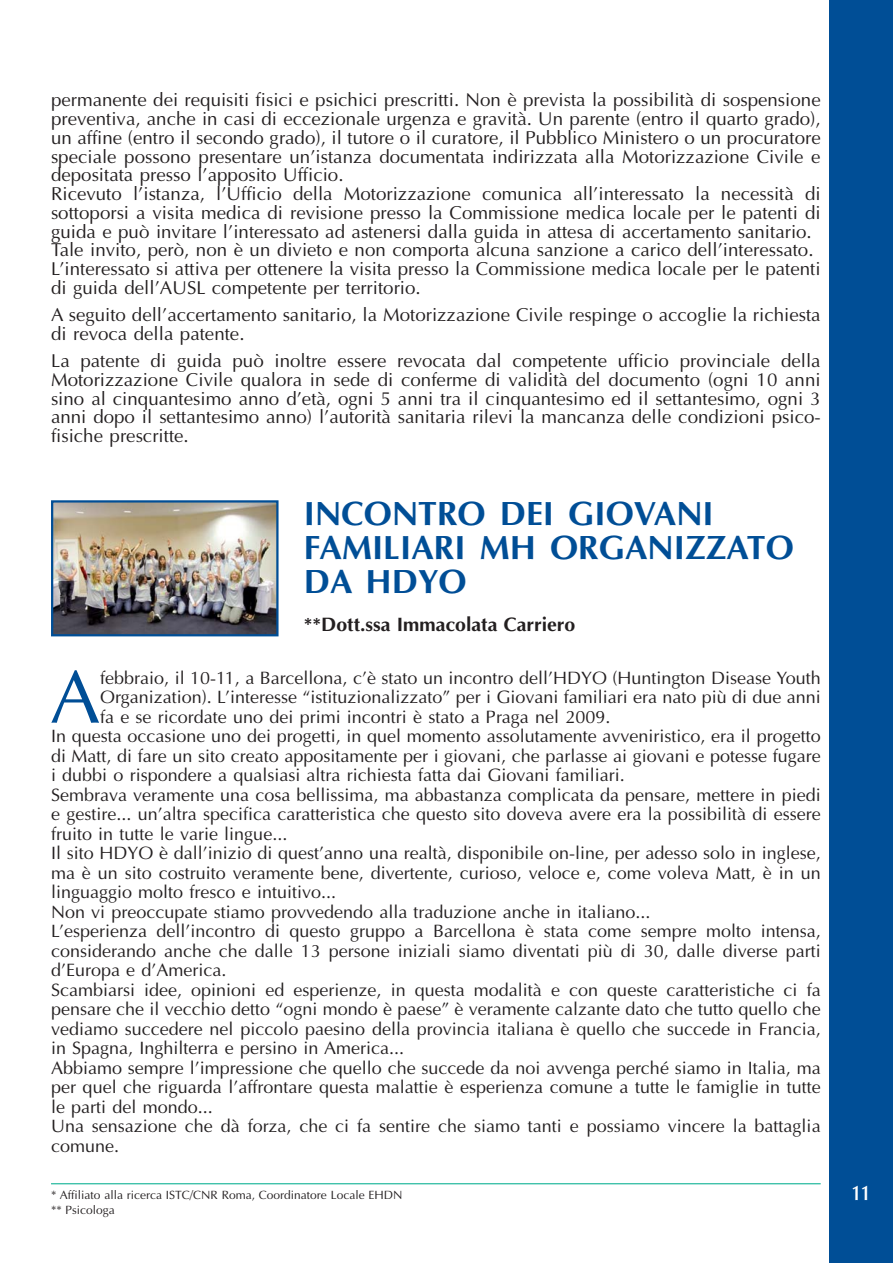
<style>
.page{position:relative;width:893px;height:1263px;background:#fff}
.page>*{position:absolute;margin:0;border:0;box-sizing:border-box;transform-origin:0 0}
.t1{font:75.3px "Optima";color:#004e96}
.t2{font:700 33.75px/34.2px "Optima";color:#004e96}
.t3{font:700 21px "Optima";color:#fff;scale:.8 1}
.t4{font:700 19.5px "Optima";color:#231f20}
.t5{font:18.75px/18.8px "Optima";color:#231f20}
.t6{font:18px "Optima";color:#231f20}
.t7{font:12px/15px "Optima";color:#231f20}
</style>
<div class="page">
<div style="left:829px;top:0;width:64px;height:1263px;background:#004e96"></div>
<img style="left:54px;top:503px;width:222px;height:130px">
<div style="left:51px;top:500px;width:228px;height:136px;border:2px solid #004e96"></div>
<hr style="left:51px;top:1183px;width:770px;height:1px;background:#00ad8e">
<p class="t5" style="left:51px;top:92px;width:771px">permanente dei requisiti fisici e psichici prescritti. Non è prevista la possibilità di sospensione preventiva, anche in casi di eccezionale urgenza e gravità. Un parente (entro il quarto grado), un affine (entro il secondo grado), il tutore o il curatore, il Pubblico Ministero o un procuratore speciale possono presentare un’istanza documentata indirizzata alla Motorizzazione Civile e depositata presso l’apposito Ufficio.<br>Ricevuto l’istanza, l’Ufficio della Motorizzazione comunica all’interessato la necessità di sottoporsi a visita medica di revisione presso la Commissione medica locale per le patenti di guida e può invitare l’interessato ad astenersi dalla guida in attesa di accertamento sanitario.<br>Tale invito, però, non è un divieto e non comporta alcuna sanzione a carico dell’interessato.<br>L’interessato si attiva per ottenere la visita presso la Commissione medica locale per le patenti di guida dell’AUSL competente per territorio.</p>
<p class="t5" style="left:51px;top:307px;width:771px">A seguito dell’accertamento sanitario, la Motorizzazione Civile respinge o accoglie la richiesta di revoca della patente.</p>
<p class="t5" style="left:51px;top:353px;width:771px;text-align:justify">La patente di guida può inoltre essere revocata dal competente ufficio provinciale della Motorizzazione Civile qualora in sede di conferme di validità del documento (ogni 10 anni sino al cinquantesimo anno d’età, ogni 5 anni tra il cinquantesimo ed il settantesimo, ogni 3 anni dopo il settantesimo anno) l’autorità sanitaria rilevi la mancanza delle condizioni psico&shy;fisiche prescritte.</p>
<h2 class="t2" style="left:304px;top:499px;width:491px">INCONTRO DEI GIOVANI<br>FAMILIARI MH ORGANIZZATO<br>DA HDYO</h2>
<p class="t4" style="left:304px;top:616px;width:273px">**Dott.ssa Immacolata Carriero</p>
<h1 class="t1" style="left:50px;top:666px;width:52px">A</h1>
<p class="t6" style="left:100px;top:670px;width:722px">febbraio, il 10-11, a Barcellona, c’è stato un incontro dell’HDYO (Huntington Disease Youth</p>
<p class="t6" style="left:100px;top:689px;width:722px">Organization). L’interesse “istituzionalizzato” per i Giovani familiari era nato più di due anni</p>
<p class="t6" style="left:100px;top:709px;width:512px">fa e se ricordate uno dei primi incontri è stato a Praga nel 2009.</p>
<p class="t6" style="left:51px;top:728px;width:771px">In questa occasione uno dei progetti, in quel momento assolutamente avveniristico, era il progetto</p>
<p class="t6" style="left:51px;top:748px;width:771px">di Matt, di fare un sito creato appositamente per i giovani, che parlasse ai giovani e potesse fugare</p>
<p class="t6" style="left:51px;top:767px;width:575px">i dubbi o rispondere a qualsiasi altra richiesta fatta dai Giovani familiari.</p>
<p class="t6" style="left:51px;top:787px;width:771px">Sembrava veramente una cosa bellissima, ma abbastanza complicata da pensare, mettere in piedi</p>
<p class="t6" style="left:51px;top:806px;width:771px">e gestire... un’altra specifica caratteristica che questo sito doveva avere era la possibilità di essere</p>
<p class="t6" style="left:51px;top:826px;width:238px">fruito in tutte le varie lingue...</p>
<p class="t6" style="left:51px;top:845px;width:771px">Il sito HDYO è dall’inizio di quest’anno una realtà, disponibile on-line, per adesso solo in inglese,</p>
<p class="t6" style="left:51px;top:865px;width:771px">ma è un sito costruito veramente bene, divertente, curioso, veloce e, come voleva Matt, è in un</p>
<p class="t6" style="left:51px;top:884px;width:287px">linguaggio molto fresco e intuitivo...</p>
<p class="t6" style="left:51px;top:904px;width:601px">Non vi preoccupate stiamo provvedendo alla traduzione anche in italiano...</p>
<p class="t6" style="left:51px;top:923px;width:771px">L’esperienza dell’incontro di questo gruppo a Barcellona è stata come sempre molto intensa,</p>
<p class="t6" style="left:51px;top:943px;width:771px">considerando anche che dalle 13 persone iniziali siamo diventati più di 30, dalle diverse parti</p>
<p class="t6" style="left:51px;top:962px;width:177px">d’Europa e d’America.</p>
<p class="t6" style="left:51px;top:982px;width:771px">Scambiarsi idee, opinioni ed esperienze, in questa modalità e con queste caratteristiche ci fa</p>
<p class="t6" style="left:51px;top:1001px;width:771px">pensare che il vecchio detto “ogni mondo è paese” è veramente calzante dato che tutto quello che</p>
<p class="t6" style="left:51px;top:1021px;width:771px">vediamo succedere nel piccolo paesino della provincia italiana è quello che succede in Francia,</p>
<p class="t6" style="left:51px;top:1040px;width:355px">in Spagna, Inghilterra e persino in America...</p>
<p class="t6" style="left:51px;top:1060px;width:771px">Abbiamo sempre l’impressione che quello che succede da noi avvenga perché siamo in Italia, ma</p>
<p class="t6" style="left:51px;top:1079px;width:771px">per quel che riguarda l’affrontare questa malattie è esperienza comune a tutte le famiglie in tutte</p>
<p class="t6" style="left:51px;top:1099px;width:163px">le parti del mondo...</p>
<p class="t6" style="left:51px;top:1118px;width:771px">Una sensazione che dà forza, che ci fa sentire che siamo tanti e possiamo vincere la battaglia</p>
<p class="t6" style="left:51px;top:1138px;width:70px">comune.</p>
<p class="t7" style="left:51px;top:1189px;width:353px">* Affiliato alla ricerca ISTC/CNR Roma, Coordinatore Locale EHDN ** Psicologa</p>
<p class="t3" style="left:852px;top:1184px;width:25px">11</p>
</div>
